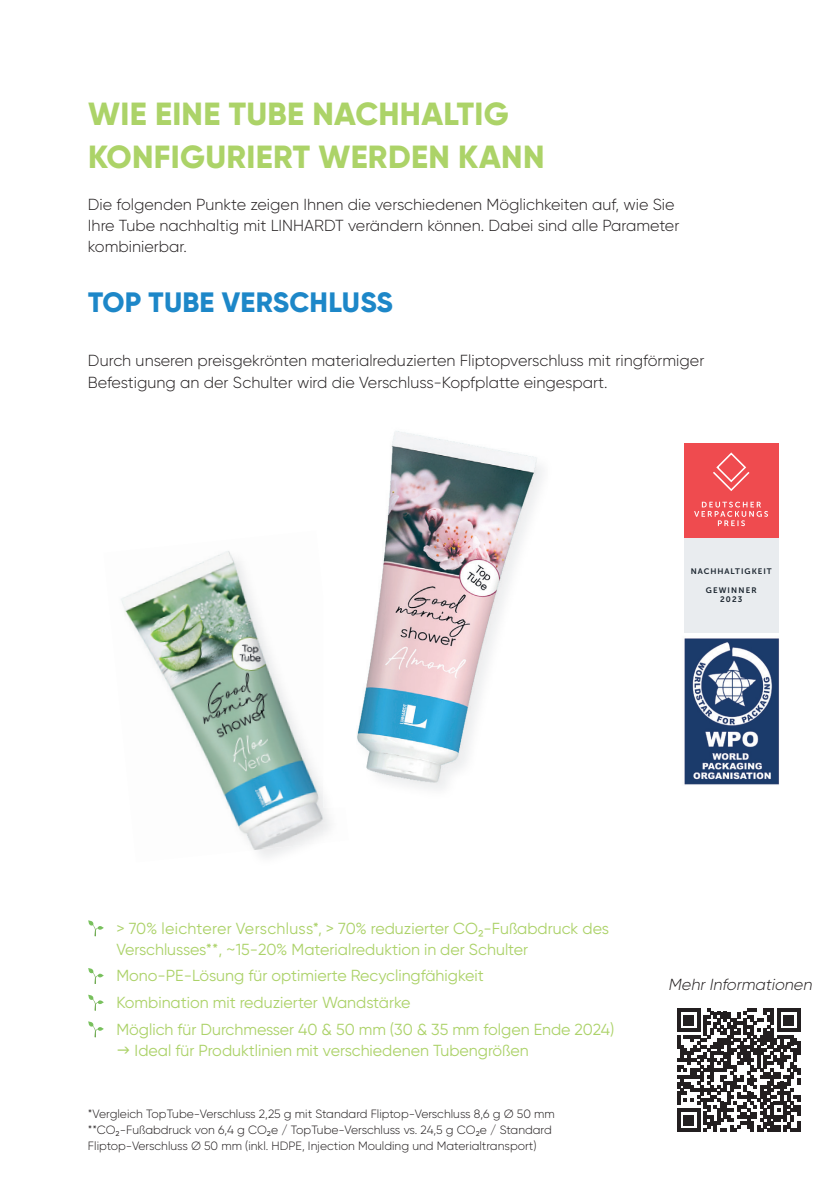
<style>
.page{position:relative;width:840px;height:1191px;background:#fff}
.page>*{position:absolute;margin:0;border:0;box-sizing:border-box;transform-origin:0 0}
.t1{font:800 32px/43px "Gilroy";letter-spacing:.01em;color:#acd368}
.t2{font:800 28px "Gilroy";letter-spacing:.01em;color:#1d87c8}
.t3{font:16px/26.6px "Gilroy";color:#acd269}
.t4{font:300 16px/21px "Gilroy";color:#231f20}
.t5{font:italic 300 16px "Gilroy";color:#231f20}
.t6{font:300 12px/16px "Gilroy";color:#231f20}
.t7{font:8px "Museo Sans 700";letter-spacing:.125em;color:#1a242e}
.t8{font:8px/9.4px "Museo Sans 700";letter-spacing:.145em;color:#1a242e;text-align:center}
</style>
<div class="page">
<img style="left:684px;top:632px;width:94px;height:153px">
<img style="left:379px;top:485px;width:160px;height:304px">
<img style="left:390px;top:431px;width:153px;height:54px">
<img style="left:357px;top:602px;width:22px;height:174px">
<img style="left:121px;top:551px;width:209px;height:306px">
<img style="left:323px;top:599px;width:7px;height:208px">
<svg style="left:88px;top:920px;width:16px;height:16px"></svg>
<svg style="left:88px;top:968px;width:16px;height:15px"></svg>
<svg style="left:88px;top:994px;width:16px;height:16px"></svg>
<svg style="left:88px;top:1021px;width:16px;height:16px"></svg>
<svg style="left:677px;top:1008px;width:122px;height:123px"></svg>
<div style="left:683px;top:538px;width:95px;height:94px;background:#e9ecef"></div>
<svg style="left:684px;top:443px;width:94px;height:95px;background:#ef5458"></svg>
<h1 class="t1" style="left:88px;top:92px;width:457px">WIE EINE TUBE NACHHALTIG<br>KONFIGURIERT WERDEN KANN</h1>
<p class="t4" style="left:88px;top:194px;width:592px">Die folgenden Punkte zeigen Ihnen die verschiedenen Möglichkeiten auf, wie Sie<br>Ihre Tube nachhaltig mit LINHARDT verändern können. Dabei sind alle Parameter kombinierbar.</p>
<h2 class="t2" style="left:88px;top:284px;width:306px">TOP TUBE VERSCHLUSS</h2>
<p class="t4" style="left:88px;top:349px;width:617px;line-height:22px">Durch unseren preisgekrönten materialreduzierten Fliptopverschluss mit ringförmiger<br>Befestigung an der Schulter wird die Verschluss-Kopfplatte eingespart.</p>
<p class="t7" style="left:690px;top:567px;width:82px">NACHHALTIGKEIT</p>
<p class="t8" style="left:705px;top:585px;width:52px">GEWINNER<br>2023</p>
<p class="t3" style="left:116px;top:917px;width:494px;line-height:21px">&gt; 70% leichterer Verschluss*, &gt; 70% reduzierter CO2-Fußabdruck des<br>Verschlusses**, ~15-20% Materialreduktion in der Schulter</p>
<p class="t3" style="left:116px;top:962px;width:499px">Mono-PE-Lösung für optimierte Recyclingfähigkeit<br>Kombination mit reduzierter Wandstärke<br>Möglich für Durchmesser 40 &amp; 50 mm (30 &amp; 35 mm folgen Ende 2024)</p>
<p class="t3" style="left:135px;top:1036px;width:395px">Ideal für Produktlinien mit verschiedenen Tubengrößen</p>
<p class="t6" style="left:88px;top:1106px;width:468px">*Vergleich TopTube-Verschluss 2,25 g mit Standard Fliptop-Verschluss 8,6 g Ø 50 mm **CO2-Fußabdruck von 6,4 g CO2e / TopTube-Verschluss vs. 24,5 g CO2e / Standard<br>Fliptop-Verschluss Ø 50 mm (inkl. HDPE, Injection Moulding und Materialtransport)</p>
<p class="t5" style="left:668px;top:975px;width:148px">MehrInformationen</p>
</div>
